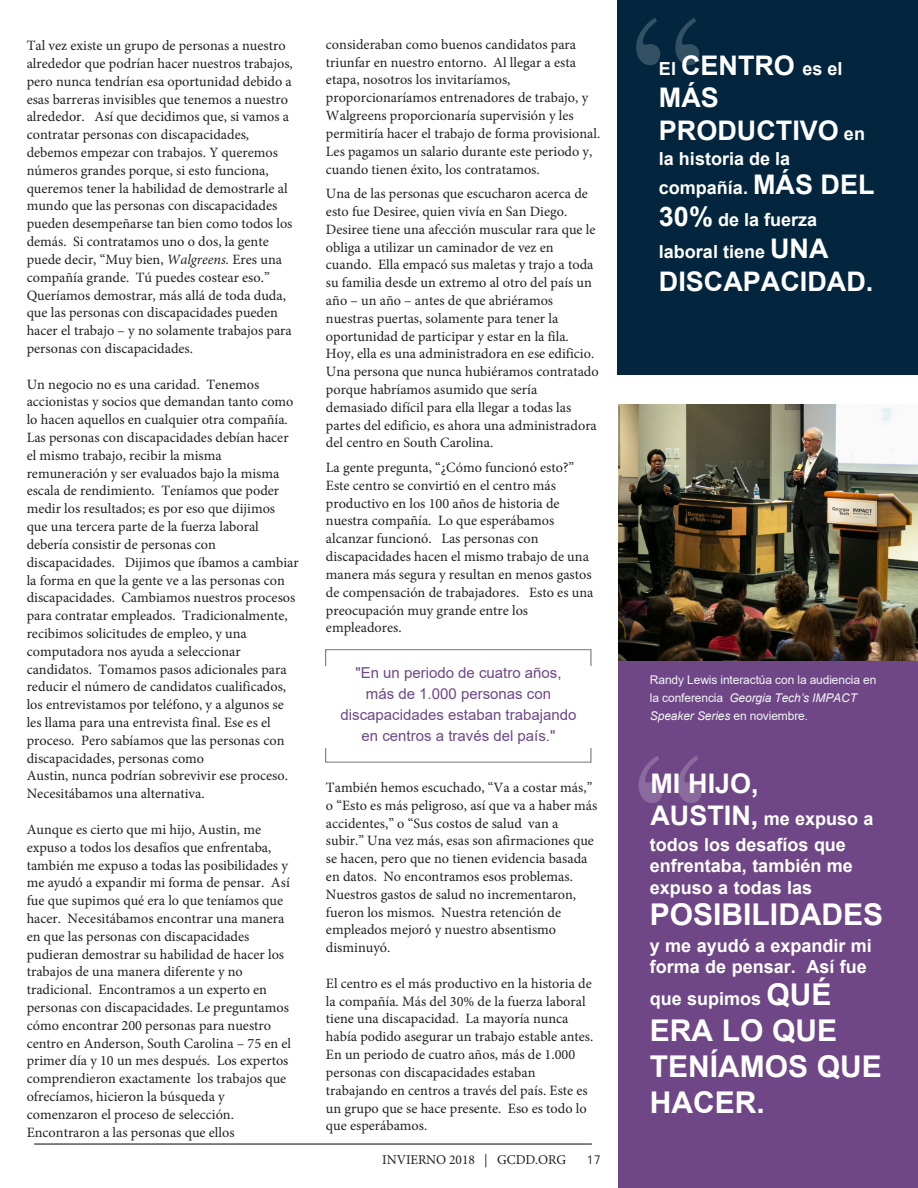
<style>
.page{position:relative;width:918px;height:1188px;background:#fff}
.page>*{position:absolute;margin:0;border:0;box-sizing:border-box;transform-origin:0 0}
.t1{font:700 30px/36.2px "Arial";color:#fff}
.t2{font:700 27px/32.4px "Arial";color:#fff}
.t3{font:700 18px/21.8px "Arial";color:#fff}
.t4{font:15px/21px "Arial";color:#6f4786;text-align:center}
.t5{font:14.25px/17.9px "Minion Pro";color:#231f20}
.t6{font:13.5px "Minion Pro";letter-spacing:-.01em;color:#231f20}
.t7{font:12px/18px "Arial";letter-spacing:-.01em;color:#f1f5f6}
.s1{font-style:italic}
.s2{font-size:27px}
.s3{font-size:18px}
.s4{font-size:30px}
.s5{font-family:"Geometric 231 BT Roman C"}
</style>
<div class="page">
<div style="left:619px;top:407px;width:299px;height:781px;background:#6f4786"></div>
<hr style="left:34px;top:1143px;width:558px;height:2px;background:#231f20">
<div style="left:618px;top:0;width:300px;height:375px;background:#03263e"></div>
<div style="left:325px;top:649px;width:266px;height:114px;border:1px solid #76787b"></div>
<div style="left:318px;top:666px;width:284px;height:82px;background:#fff"></div>
<svg style="left:639px;top:756px;width:63px;height:47px"></svg>
<svg style="left:636px;top:18px;width:63px;height:47px"></svg>
<img style="left:619px;top:405px;width:299px;height:255px">
<p class="t5" style="left:27px;top:37px;width:268px">Tal vez existe un grupo de personas a nuestro alrededor que podrían hacer nuestros trabajos, pero nunca tendrían esa oportunidad debido a esas barreras invisibles que tenemos a nuestro alrededor. Así que decidimos que, si vamos a contratar personas con discapacidades, debemos empezar con trabajos. Y queremos números grandes porque, si esto funciona, queremos tener la habilidad de demostrarle al mundo que las personas con discapacidades pueden desempeñarse tan bien como todos los demás. Si contratamos uno o dos, la gente puede decir, “Muy bien, <span class="s1">Walgreens.</span> Eres una compañía grande. Tú puedes costear eso.” Queríamos demostrar, más allá de toda duda, que las personas con discapacidades pueden hacer el trabajo – y no solamente trabajos para personas con discapacidades.</p>
<p class="t5" style="left:27px;top:375px;width:274px">Un negocio no es una caridad. Tenemos accionistas y socios que demandan tanto como lo hacen aquellos en cualquier otra compañía.<br>Las personas con discapacidades debían hacer el mismo trabajo, recibir la misma remuneración y ser evaluados bajo la misma escala de rendimiento. Teníamos que poder medir los resultados; es por eso que dijimos que una tercera parte de la fuerza laboral debería consistir de personas con discapacidades. Dijimos que íbamos a cambiar la forma en que la gente ve a las personas con discapacidades. Cambiamos nuestros procesos para contratar empleados. Tradicionalmente, recibimos solicitudes de empleo, y una computadora nos ayuda a seleccionar candidatos. Tomamos pasos adicionales para reducir el número de candidatos cualificados, los entrevistamos por teléfono, y a algunos se les llama para una entrevista final. Ese es el proceso. Pero sabíamos que las personas con discapacidades, personas como<br>Austin, nunca podrían sobrevivir ese proceso.<br>Necesitábamos una alternativa.</p>
<p class="t5" style="left:27px;top:820px;width:266px">Aunque es cierto que mi hijo, Austin, me expuso a todos los desafíos que enfrentaba, también me expuso a todas las posibilidades y me ayudó a expandir mi forma de pensar. Así fue que supimos qué era lo que teníamos que hacer. Necesitábamos encontrar una manera en que las personas con discapacidades pudieran demostrar su habilidad de hacer los trabajos de una manera diferente y no tradicional. Encontramos a un experto en personas con discapacidades. Le preguntamos cómo encontrar 200 personas para nuestro centro en Anderson, South Carolina – 75 en el primer día y 10 un mes después. Los expertos comprendieron exactamente los trabajos que ofrecíamos, hicieron la búsqueda y comenzaron el proceso de selección.<br>Encontraron a las personas que ellos</p>
<p class="t5" style="left:326px;top:35px;width:276px">consideraban como buenos candidatos para triunfar en nuestro entorno. Al llegar a esta etapa, nosotros los invitaríamos, proporcionaríamos entrenadores de trabajo, y Walgreens proporcionaría supervisión y les permitiría hacer el trabajo de forma provisional.<br>Les pagamos un salario durante este periodo y, cuando tienen éxito, los contratamos.</p>
<p class="t5" style="left:326px;top:185px;width:274px">Una de las personas que escucharon acerca de esto fue Desiree, quien vivía en San Diego.<br>Desiree tiene una afección muscular rara que le obliga a utilizar un caminador de vez en cuando. Ella empacó sus maletas y trajo a toda su familia desde un extremo al otro del país un año – un año – antes de que abriéramos nuestras puertas, solamente para tener la oportunidad de participar y estar en la fila.<br>Hoy, ella es una administradora en ese edificio.<br>Una persona que nunca hubiéramos contratado porque habríamos asumido que sería demasiado difícil para ella llegar a todas las partes del edificio, es ahora una administradora del centro en South Carolina.</p>
<p class="t5" style="left:326px;top:459px;width:269px">La gente pregunta, “¿Cómo funcionó esto?” Este centro se convirtió en el centro más productivo en los 100 años de historia de nuestra compañía. Lo que esperábamos alcanzar funcionó. Las personas con discapacidades hacen el mismo trabajo de una manera más segura y resultan en menos gastos de compensación de trabajadores. Esto es una preocupación muy grande entre los empleadores.</p>
<p class="t3" style="left:659px;top:58px;width:185px">El <span class="s2">CENTRO</span> es el</p>
<p class="t2" style="left:659px;top:82px;width:208px">MÁS<br>PRODUCTIVO <span class="s3">en</span></p>
<p class="t3" style="left:659px;top:144px;width:217px;line-height:28.7px">la historia de la compañía. <span class="s2">MÁS DEL</span></p>
<p class="t3" style="left:659px;top:204px;width:171px;line-height:32.4px"><span class="s2">30%</span> de la fuerza laboral tiene <span class="s2">UNA</span></p>
<p class="t2" style="left:659px;top:265px;width:216px">DISCAPACIDAD.</p>
<p class="t4" style="left:341px;top:662px;width:237px">"En un periodo de cuatro años, más de 1.000 personas con discapacidades estaban trabajando en centros a través del país."</p>
<p class="t7" style="left:650px;top:670px;width:228px">Randy Lewis interactúa con la audiencia en la conferencia <span class="s1">Georgia Tech’s IMPACT<br>Speaker Series</span> en noviembre.</p>
<p class="t2" style="left:650px;top:767px;width:110px">MI HIJO,</p>
<p class="t3" style="left:650px;top:806px;width:225px;line-height:25.3px"><span class="s2">AUSTIN,</span> me expuso a todos los desafíos que</p>
<p class="t3" style="left:650px;top:855px;width:204px">enfrentaba, también me expuso a todas las</p>
<p class="t1" style="left:650px;top:897px;width:235px">POSIBILIDADES</p>
<p class="t3" style="left:650px;top:935px;width:223px">y me ayudó a expandir mi forma de pensar. Así fue</p>
<p class="t3" style="left:650px;top:988px;width:183px">que supimos <span class="s4">QUÉ</span></p>
<p class="t1" style="left:650px;top:1013px;width:234px">ERA LO QUE<br>TENÍAMOS QUE<br>HACER.</p>
<p class="t5" style="left:326px;top:778px;width:273px">También hemos escuchado, “Va a costar más,” o “Esto es más peligroso, así que va a haber más accidentes,” o “Sus costos de salud van a subir.” Una vez más, esas son afirmaciones que se hacen, pero que no tienen evidencia basada en datos. No encontramos esos problemas.<br>Nuestros gastos de salud no incrementaron, fueron los mismos. Nuestra retención de empleados mejoró y nuestro absentismo disminuyó.</p>
<p class="t5" style="left:326px;top:974px;width:269px">El centro es el más productivo en la historia de la compañía. Más del 30% de la fuerza laboral tiene una discapacidad. La mayoría nunca había podido asegurar un trabajo estable antes.<br>En un periodo de cuatro años, más de 1.000 personas con discapacidades estaban trabajando en centros a través del país. Este es un grupo que se hace presente. Eso es todo lo que esperábamos.</p>
<p class="t6" style="left:382px;top:1151px;width:221px">INVIERNO 2018 | GCDD.ORG <span class="s5">17</span></p>
</div>
